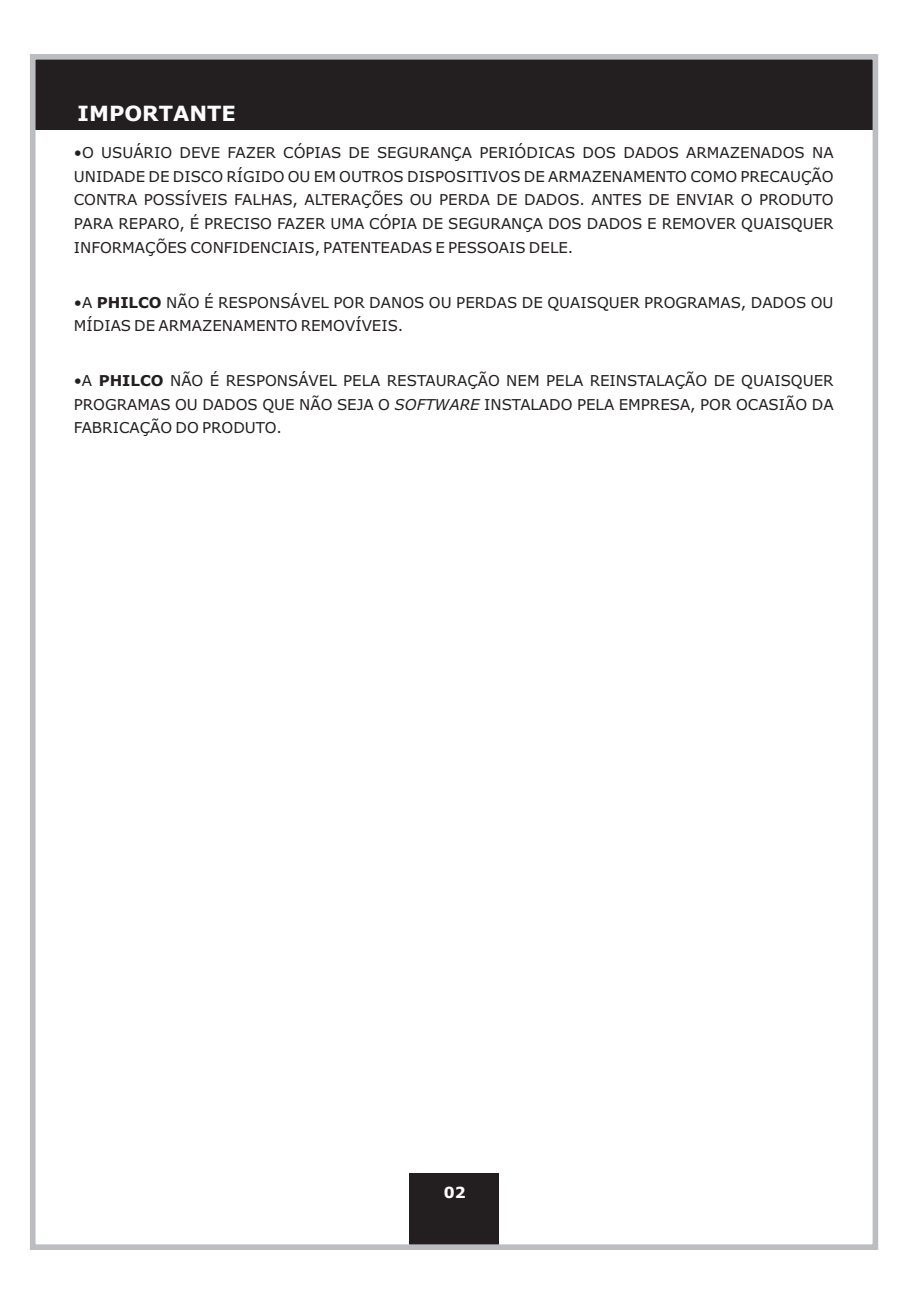
<style>
.page{position:relative;width:908px;height:1304px;background:#fff}
.page>*{position:absolute;margin:0;border:0;box-sizing:border-box;transform-origin:0 0}
.t1{font:700 21px "Verdana";color:#fff}
.t2{font:700 15.4px "Verdana";color:#fff}
.t3{font:15px/23.6px "Verdana";color:#231f20;text-align:justify}
.s1{font-weight:700}
.s2{font-style:italic}
</style>
<div class="page">
<div style="left:409px;top:1173px;width:89px;height:74px;background:#231f20"></div>
<div style="left:33px;top:57px;width:842px;height:73px;background:#231f20"></div>
<div style="left:30px;top:54px;width:847px;height:1196px;border:6px solid #bcbdc0"></div>
<h1 class="t1" style="left:78px;top:105px;width:160px">IMPORTANTE</h1>
<p class="t3" style="left:74px;top:142px;width:761px">•O USUÁRIO DEVE FAZER CÓPIAS DE SEGURANÇA PERIÓDICAS DOS DADOS ARMAZENADOS NA UNIDADE DE DISCO RÍGIDO OU EM OUTROS DISPOSITIVOS DE ARMAZENAMENTO COMO PRECAUÇÃO CONTRA POSSÍVEIS FALHAS, ALTERAÇÕES OU PERDA DE DADOS. ANTES DE ENVIAR O PRODUTO PARA REPARO, É PRECISO FAZER UMA CÓPIA DE SEGURANÇA DOS DADOS E REMOVER QUAISQUER INFORMAÇÕES CONFIDENCIAIS, PATENTEADAS E PESSOAIS DELE.</p>
<p class="t3" style="left:74px;top:292px;width:761px">•A <span class="s1">PHILCO</span> NÃO É RESPONSÁVEL POR DANOS OU PERDAS DE QUAISQUER PROGRAMAS, DADOS OU<br>MÍDIAS DE ARMAZENAMENTO REMOVÍVEIS.</p>
<p class="t3" style="left:74px;top:370px;width:761px">•A <span class="s1">PHILCO</span> NÃO É RESPONSÁVEL PELA RESTAURAÇÃO NEM PELA REINSTALAÇÃO DE QUAISQUER PROGRAMAS OU DADOS QUE NÃO SEJA O <span class="s2">SOFTWARE</span> INSTALADO PELA EMPRESA, POR OCASIÃO DA FABRICAÇÃO DO PRODUTO.</p>
<p class="t2" style="left:443px;top:1186px;width:23px">02</p>
</div>
